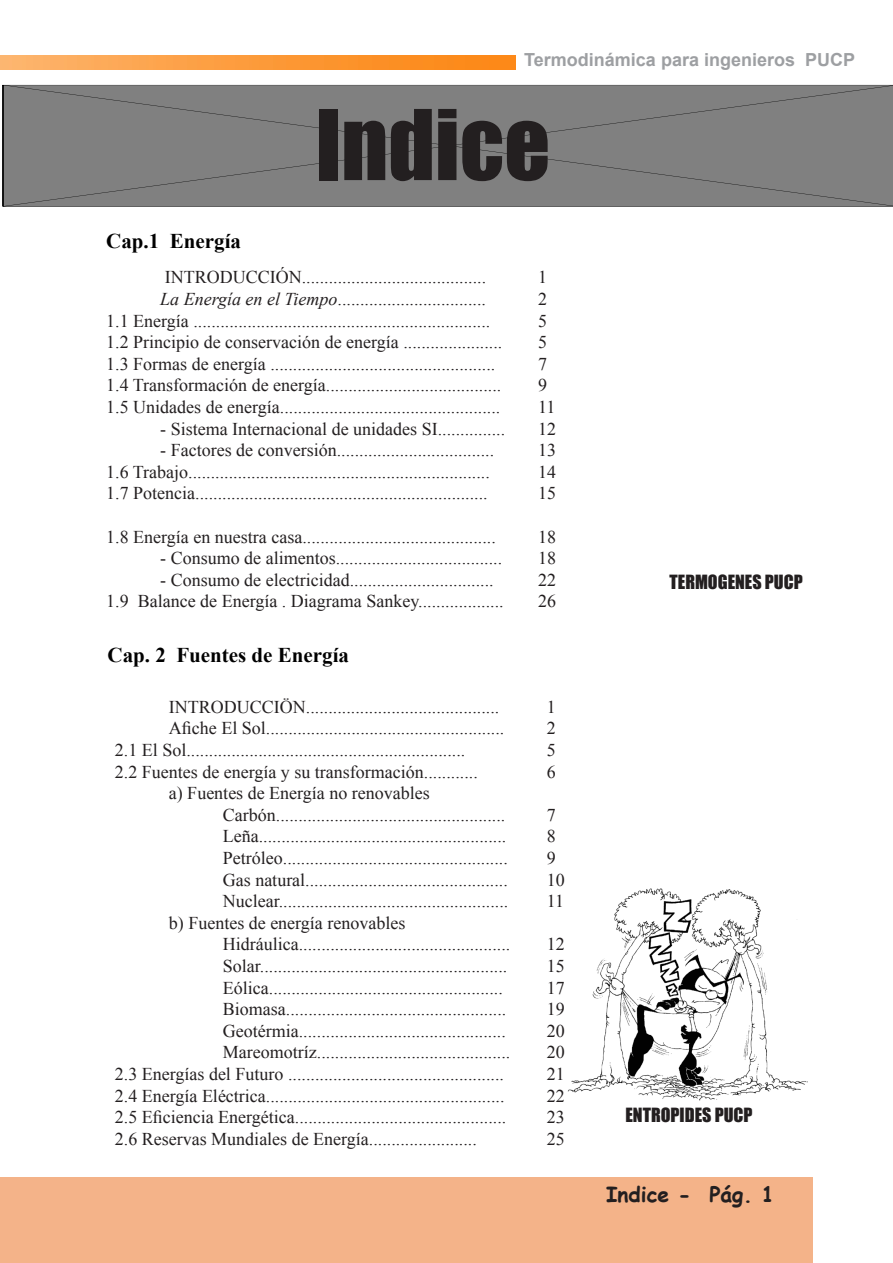
<style>
.page{position:relative;width:893px;height:1263px;background:#fff}
.page>*{position:absolute;margin:0;border:0;box-sizing:border-box;transform-origin:0 0}
.t1{font:90px "Impact";color:#231f20}
.t2{font:700 21px "Times New Roman";color:#000}
.t3{font:700 21px "Comic Sans MS";color:#231f20}
.t4{font:18px/21.6px "Times New Roman";color:#231f20}
.t5{font:700 18px "Arial";color:#9d9fa2}
.t6{font:18px "Impact";color:#231f20}
.s1{font-style:italic}
</style>
<div class="page">
<img style="left:0;top:55px;width:516px;height:15px">
<svg style="left:2px;top:84px;width:891px;height:123px;background:#7c7c7c"></svg>
<img style="left:567px;top:888px;width:241px;height:213px">
<p class="t5" style="left:524px;top:48px;width:332px">Termodinámica para ingenieros PUCP</p>
<p class="t2" style="left:106px;top:227px;width:136px">Cap.1 Energía</p>
<h1 class="t1" style="left:315px;top:75px;width:236px">Indice</h1>
<p class="t4" style="left:165px;top:266px;width:323px">INTRODUCCIÓN.........................................</p>
<p class="t4" style="left:538px;top:266px;width:10px">1</p>
<p class="t4" style="left:160px;top:288px;width:327px"><span class="s1">La Energía en el Tiempo</span>.................................</p>
<p class="t4" style="left:538px;top:288px;width:10px">2</p>
<p class="t4" style="left:106px;top:309px;width:386px">1.1 Energía ..................................................................</p>
<p class="t4" style="left:538px;top:309px;width:10px">5</p>
<p class="t4" style="left:106px;top:331px;width:398px">1.2 Principio de conservación de energía ......................</p>
<p class="t4" style="left:538px;top:331px;width:10px">5</p>
<p class="t4" style="left:106px;top:353px;width:391px">1.3 Formas de energía ..................................................</p>
<p class="t4" style="left:538px;top:353px;width:10px">7</p>
<p class="t4" style="left:106px;top:374px;width:397px">1.4 Transformación de energía.......................................</p>
<p class="t4" style="left:538px;top:374px;width:10px">9</p>
<p class="t4" style="left:106px;top:396px;width:396px">1.5 Unidades de energía.................................................</p>
<p class="t4" style="left:538px;top:396px;width:19px">11</p>
<p class="t4" style="left:160px;top:417px;width:346px">- Sistema Internacional de unidades SI...............</p>
<p class="t4" style="left:538px;top:417px;width:19px">12</p>
<p class="t4" style="left:160px;top:439px;width:335px">- Factores de conversión...................................</p>
<p class="t4" style="left:538px;top:439px;width:19px">13</p>
<p class="t4" style="left:106px;top:461px;width:385px">1.6 Trabajo...................................................................</p>
<p class="t4" style="left:538px;top:461px;width:19px">14</p>
<p class="t4" style="left:106px;top:482px;width:383px">1.7 Potencia.................................................................</p>
<p class="t4" style="left:538px;top:482px;width:19px">15</p>
<p class="t4" style="left:106px;top:525px;width:391px">1.8 Energía en nuestra casa...........................................</p>
<p class="t4" style="left:538px;top:525px;width:19px">18</p>
<p class="t4" style="left:160px;top:547px;width:344px">- Consumo de alimentos.....................................</p>
<p class="t4" style="left:538px;top:547px;width:19px">18</p>
<p class="t4" style="left:160px;top:569px;width:335px">- Consumo de electricidad................................</p>
<p class="t4" style="left:538px;top:569px;width:19px">22</p>
<p class="t4" style="left:106px;top:590px;width:399px">1.9 Balance de Energía . Diagrama Sankey...................</p>
<p class="t4" style="left:538px;top:590px;width:19px">26</p>
<p class="t2" style="left:108px;top:640px;width:243px">Cap. 2 Fuentes de Energía</p>
<p class="t4" style="left:169px;top:696px;width:332px">INTRODUCCIÖN...........................................</p>
<p class="t4" style="left:547px;top:696px;width:10px">1</p>
<p class="t4" style="left:169px;top:717px;width:337px">Afiche El Sol.....................................................</p>
<p class="t4" style="left:547px;top:717px;width:10px">2</p>
<p class="t4" style="left:115px;top:739px;width:352px">2.1 El Sol..............................................................</p>
<p class="t4" style="left:547px;top:739px;width:10px">5</p>
<p class="t4" style="left:115px;top:760px;width:365px">2.2 Fuentes de energía y su transformación............</p>
<p class="t4" style="left:547px;top:760px;width:10px">6</p>
<p class="t4" style="left:223px;top:782px;width:284px;text-indent:-54px">a) Fuentes de Energía no renovables<br>Carbón...................................................</p>
<p class="t4" style="left:547px;top:804px;width:10px">7</p>
<p class="t4" style="left:223px;top:825px;width:285px">Leña.......................................................</p>
<p class="t4" style="left:547px;top:825px;width:10px">8</p>
<p class="t4" style="left:223px;top:847px;width:286px">Petróleo..................................................</p>
<p class="t4" style="left:547px;top:847px;width:10px">9</p>
<p class="t4" style="left:223px;top:868px;width:286px">Gas natural.............................................</p>
<p class="t4" style="left:547px;top:868px;width:19px">10</p>
<p class="t4" style="left:223px;top:890px;width:287px">Nuclear...................................................</p>
<p class="t4" style="left:547px;top:890px;width:19px">11</p>
<p class="t4" style="left:223px;top:912px;width:289px;text-indent:-54px">b) Fuentes de energía renovables<br>Hidráulica...............................................</p>
<p class="t4" style="left:547px;top:933px;width:19px">12</p>
<p class="t4" style="left:223px;top:955px;width:286px">Solar.......................................................</p>
<p class="t4" style="left:547px;top:955px;width:19px">15</p>
<p class="t4" style="left:223px;top:976px;width:281px">Eólica....................................................</p>
<p class="t4" style="left:547px;top:976px;width:19px">17</p>
<p class="t4" style="left:223px;top:998px;width:285px">Biomasa.................................................</p>
<p class="t4" style="left:547px;top:998px;width:19px">19</p>
<p class="t4" style="left:223px;top:1020px;width:284px">Geotérmia..............................................</p>
<p class="t4" style="left:547px;top:1020px;width:19px">20</p>
<p class="t4" style="left:223px;top:1041px;width:289px">Mareomotríz...........................................</p>
<p class="t4" style="left:547px;top:1041px;width:19px">20</p>
<p class="t4" style="left:115px;top:1063px;width:391px">2.3 Energías del Futuro ................................................</p>
<p class="t4" style="left:547px;top:1063px;width:19px">21</p>
<p class="t4" style="left:115px;top:1084px;width:391px">2.4 Energía Eléctrica.....................................................</p>
<p class="t4" style="left:547px;top:1084px;width:19px">22</p>
<p class="t4" style="left:115px;top:1106px;width:393px">2.5 Eficiencia Energética...............................................</p>
<p class="t4" style="left:547px;top:1106px;width:19px">23</p>
<p class="t4" style="left:115px;top:1128px;width:364px">2.6 Reservas Mundiales de Energía........................</p>
<p class="t4" style="left:547px;top:1128px;width:19px">25</p>
<p class="t6" style="left:670px;top:568px;width:135px">TERMOGENES PUCP</p>
<p class="t6" style="left:625px;top:1101px;width:129px">ENTROPIDES PUCP</p>
<p class="t3" style="left:606px;top:1179px;width:170px">Indice - Pág. 1</p>
</div>
